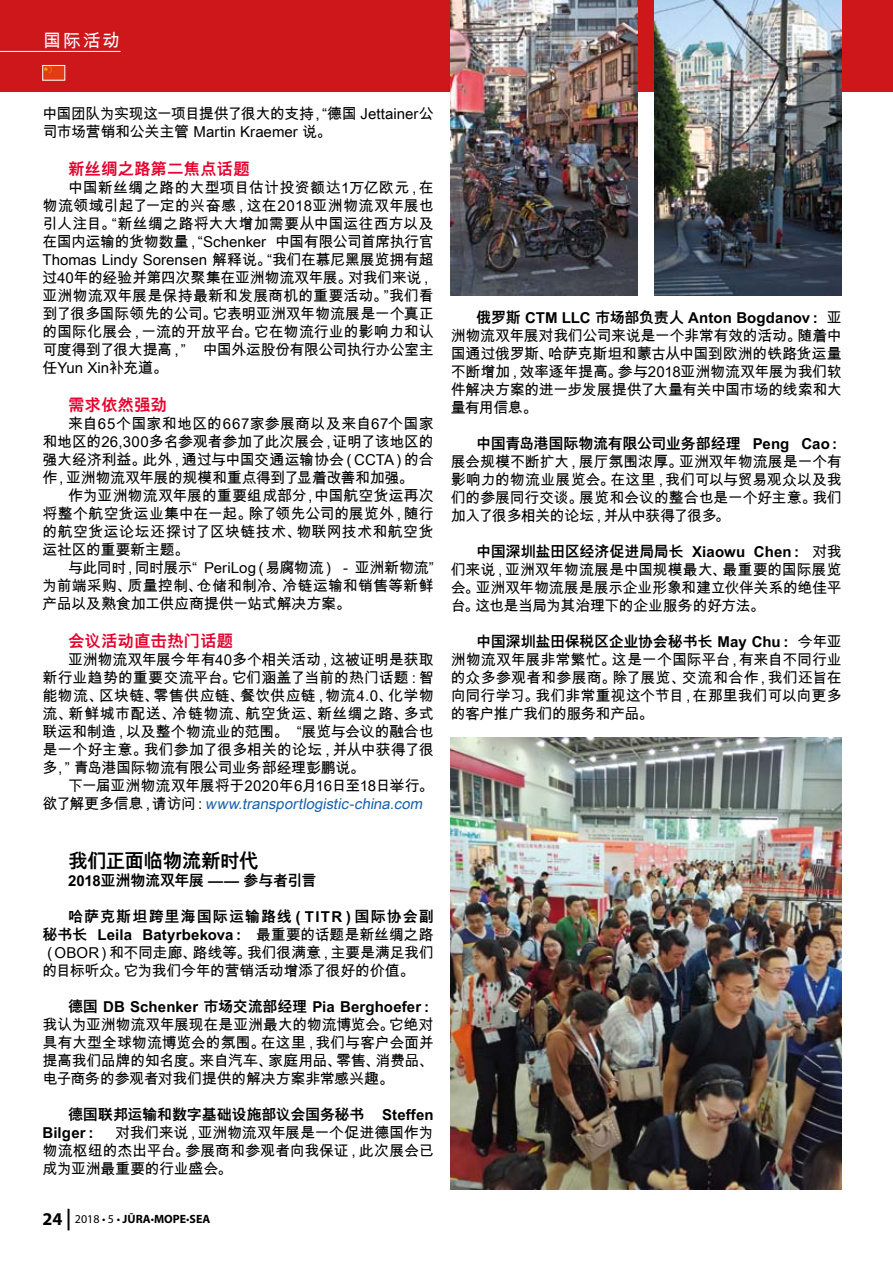
<style>
.page{position:relative;width:893px;height:1263px;background:#fff}
.page>*{position:absolute;margin:0;border:0;box-sizing:border-box;transform-origin:0 0}
.t1{font:700 19.5px "Arial Unicode MS";letter-spacing:-.025em;color:#000}
.t2{font:18px "Arial Unicode MS";color:#fff}
.t3{font:700 16.5px "Arial Unicode MS";color:#e4032e}
.t4{font:15px/18px "Arial Unicode MS";letter-spacing:-.02em;color:#000;text-align:justify}
.t5{font:700 15px "Arial Unicode MS";letter-spacing:-.005em;color:#000}
.t6{font:700 12px "Myriad Pro";color:#000}
.s1{font-style:italic;color:#1961ac}
.s2{font-weight:700}
.s3{font-size:18px}
.s4{font-size:21.6px}
.s5{font-weight:400}
</style>
<div class="page">
<div style="left:0;top:0;width:893px;height:91px;background:#cd171a"></div>
<img style="left:451px;top:737px;width:391px;height:453px">
<img style="left:451px;top:0;width:187px;height:295px">
<img style="left:655px;top:0;width:187px;height:295px">
<img style="left:45px;top:67px;width:18px;height:11px">
<div style="left:43px;top:65px;width:22px;height:15px;border:1px solid #fff"></div>
<hr style="left:0;top:51px;width:121px;height:1px;background:#fff">
<p class="t2" style="left:43px;top:27px;width:79px">国际活动</p>
<p class="t4" style="left:43px;top:105px;width:393px">中国团队为实现这一项目提供了很大的支持，“德国 Jettainer公司市场营销和公关主管 Martin Kraemer 说。</p>
<p class="t3" style="left:68px;top:157px;width:183px">新丝绸之路第二焦点话题</p>
<p class="t4" style="left:43px;top:178px;width:393px;text-indent:26px">中国新丝绸之路的大型项目估计投资额达1万亿欧元，在物流领域引起了一定的兴奋感，这在2018亚洲物流双年展也引人注目。“新丝绸之路将大大增加需要从中国运往西方以及在国内运输的货物数量，“Schenker 中国有限公司首席执行官Thomas Lindy Sorensen 解释说。“我们在慕尼黑展览拥有超过40年的经验并第四次聚集在亚洲物流双年展。对我们来说，亚洲物流双年展是保持最新和发展商机的重要活动。”我们看到了很多国际领先的公司。它表明亚洲双年物流展是一个真正的国际化展会，一流的开放平台。它在物流行业的影响力和认可度得到了很大提高，” 中国外运股份有限公司执行办公室主任Yun Xin补充道。</p>
<p class="t3" style="left:68px;top:393px;width:100px">需求依然强劲</p>
<p class="t4" style="left:43px;top:414px;width:393px;text-indent:26px">来自65个国家和地区的667家参展商以及来自67个国家和地区的26,300多名参观者参加了此次展会，证明了该地区的强大经济利益。此外，通过与中国交通运输协会（CCTA）的合作，亚洲物流双年展的规模和重点得到了显着改善和加强。</p>
<p class="t4" style="left:43px;top:486px;width:393px;text-indent:26px">作为亚洲物流双年展的重要组成部分，中国航空货运再次将整个航空货运业集中在一起。除了领先公司的展览外，随行的航空货运论坛还探讨了区块链技术、物联网技术和航空货运社区的重要新主题。</p>
<p class="t4" style="left:43px;top:558px;width:393px;text-indent:26px">与此同时，同时展示“ PeriLog（易腐物流） - 亚洲新物流”为前端采购、质量控制、仓储和制冷、冷链运输和销售等新鲜产品以及熟食加工供应商提供一站式解决方案。</p>
<p class="t3" style="left:68px;top:629px;width:167px">会议活动直击热门话题</p>
<p class="t4" style="left:43px;top:650px;width:393px;text-indent:26px">亚洲物流双年展今年有40多个相关活动，这被证明是获取新行业趋势的重要交流平台。它们涵盖了当前的热门话题：智能物流、区块链、零售供应链、餐饮供应链，物流4.0、化学物流、新鲜城市配送、冷链物流、航空货运、新丝绸之路、多式联运和制造，以及整个物流业的范围。 “展览与会议的融合也是一个好主意。我们参加了很多相关的论坛，并从中获得了很多，” 青岛港国际物流有限公司业务部经理彭鹏说。</p>
<p class="t4" style="left:43px;top:776px;width:393px;text-indent:26px">下一届亚洲物流双年展将于2020年6月16日至18日举行。欲了解更多信息，请访问：<span class="s1">www.transportlogistic-china.com</span></p>
<h1 class="t1" style="left:68px;top:847px;width:192px">我们正面临物流新时代</h1>
<p class="t5" style="left:68px;top:870px;width:250px">2018亚洲物流双年展 —— 参与者引言</p>
<p class="t4" style="left:43px;top:907px;width:393px;text-indent:26px"><span class="s2">哈萨克斯坦跨里海国际运输路线（TITR）国际协会副秘书长 Leila Batyrbekova：</span> 最重要的话题是新丝绸之路（OBOR）和不同走廊、路线等。我们很满意，主要是满足我们的目标听众。它为我们今年的营销活动增添了很好的价值。</p>
<p class="t5" style="left:68px;top:996px;width:367px">德国 DB Schenker 市场交流部经理 Pia Berghoefer：</p>
<p class="t4" style="left:43px;top:1015px;width:393px">我认为亚洲物流双年展现在是亚洲最大的物流博览会。它绝对具有大型全球物流博览会的氛围。在这里，我们与客户会面并提高我们品牌的知名度。来自汽车、家庭用品、零售、消费品、电子商务的参观者对我们提供的解决方案非常感兴趣。</p>
<p class="t4" style="left:43px;top:1105px;width:393px;text-indent:26px"><span class="s2">德国联邦运输和数字基础设施部议会国务秘书 Steffen Bilger：</span> 对我们来说，亚洲物流双年展是一个促进德国作为物流枢纽的杰出平台。参展商和参观者向我保证，此次展会已成为亚洲最重要的行业盛会。</p>
<p class="t6" style="left:43px;top:1211px;width:169px"><span class="s3">24</span> <span class="s4">|</span> <span class="s5">2018 • 5 •</span> JŪRA<span class="s5">•</span>МОРЕ<span class="s5">•</span>SEA</p>
<p class="t4" style="left:451px;top:308px;width:393px;text-indent:26px"><span class="s2">俄罗斯 CTM LLC 市场部负责人 Anton Bogdanov：</span> 亚洲物流双年展对我们公司来说是一个非常有效的活动。随着中国通过俄罗斯、哈萨克斯坦和蒙古从中国到欧洲的铁路货运量不断增加，效率逐年提高。参与2018亚洲物流双年展为我们软件解决方案的进一步发展提供了大量有关中国市场的线索和大量有用信息。</p>
<p class="t5" style="left:476px;top:433px;width:367px">中国青岛港国际物流有限公司业务部经理 Peng Cao：</p>
<p class="t4" style="left:451px;top:452px;width:393px">展会规模不断扩大，展厅氛围浓厚。亚洲双年物流展是一个有影响力的物流业展览会。在这里，我们可以与贸易观众以及我们的参展同行交谈。展览和会议的整合也是一个好主意。我们加入了很多相关的论坛，并从中获得了很多。</p>
<p class="t4" style="left:451px;top:542px;width:393px;text-indent:26px"><span class="s2">中国深圳盐田区经济促进局局长 Xiaowu Chen：</span> 对我们来说，亚洲双年物流展是中国规模最大、最重要的国际展览会。亚洲双年物流展是展示企业形象和建立伙伴关系的绝佳平台。这也是当局为其治理下的企业服务的好方法。</p>
<p class="t4" style="left:451px;top:632px;width:393px;text-indent:26px"><span class="s2">中国深圳盐田保税区企业协会秘书长 May Chu：</span> 今年亚洲物流双年展非常繁忙。这是一个国际平台，有来自不同行业的众多参观者和参展商。除了展览、交流和合作，我们还旨在向同行学习。我们非常重视这个节目，在那里我们可以向更多的客户推广我们的服务和产品。</p>
</div>
